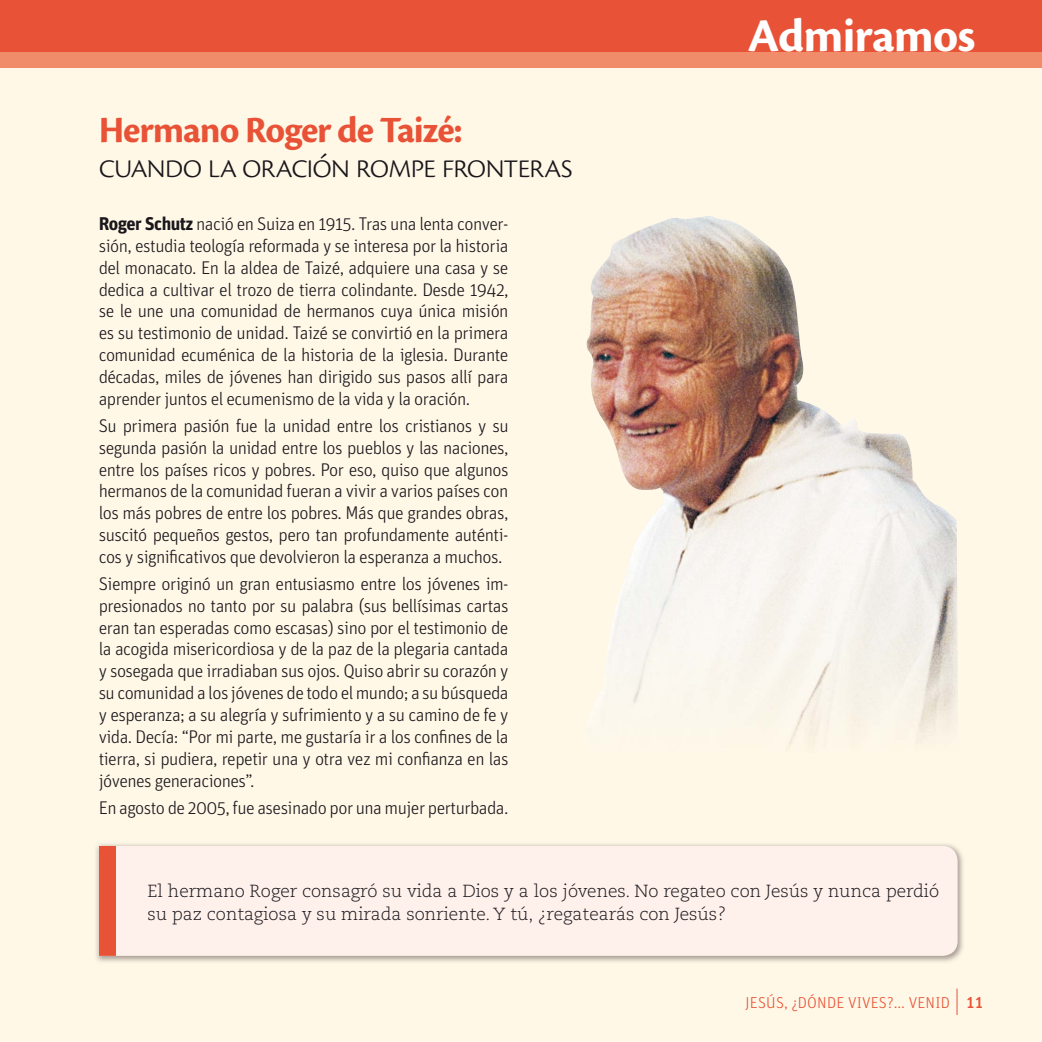
<style>
.page{position:relative;width:1042px;height:1042px;background:#fff}
.page>*{position:absolute;margin:0;border:0;box-sizing:border-box;transform-origin:0 0}
.t1{font:700 49px "Cronos Pro";letter-spacing:-.02em;color:#fff}
.t2{font:700 38.5px "Cronos Pro";letter-spacing:-.03em;color:#e85236}
.t3{font:300 35px "Cronos Pro";letter-spacing:-.03em;color:#1a171c}
.t4{font:300 18.38px/21.9px "Unit Pro";letter-spacing:-.03em;color:#1a171c;text-align:justify}
.t5{font:300 17.5px/23.6px "Caecilia LT Std";color:#1a171c}
.t6{font:300 15.75px "Unit Pro";letter-spacing:.01em;color:#e85236}
.s1{font-weight:700}
.s2{font-weight:500}
</style>
<div class="page">
<div style="left:0;top:50px;width:1042px;height:992px;background:#fff8e7"></div>
<img style="left:586px;top:216px;width:372px;height:529px">
<div style="left:0;top:39px;width:1042px;height:29px;background:#f08c6a"></div>
<div style="left:0;top:0;width:1042px;height:52px;background:#e85236"></div>
<img style="left:96px;top:844px;width:867px;height:118px">
<svg style="left:115px;top:846px;width:842px;height:110px"></svg>
<div style="left:99px;top:846px;width:16px;height:110px;background:#e85236"></div>
<svg style="left:956px;top:988px;width:1px;height:27px"></svg>
<h2 class="t2" style="left:99px;top:116px;width:365px">Hermano Roger de Taizé:</h2>
<h3 class="t3" style="left:99px;top:145px;width:476px">cuando la oración rompe fronteras</h3>
<p class="t4" style="left:99px;top:214px;width:411px"><span class="s1">Roger Schutz</span> nació en Suiza en 1915. Tras una lenta conver&shy;sión, estudia teología reformada y se interesa por la historia del monacato. En la aldea de Taizé, adquiere una casa y se dedica a cultivar el trozo de tierra colindante. Desde 1942, se le une una comunidad de hermanos cuya única misión es su testimonio de unidad. Taizé se convirtió en la primera comunidad ecuménica de la historia de la iglesia. Durante décadas, miles de jóvenes han dirigido sus pasos allí para aprender juntos el ecumenismo de la vida y la oración.</p>
<p class="t4" style="left:99px;top:416px;width:411px">Su primera pasión fue la unidad entre los cristianos y su segunda pasión la unidad entre los pueblos y las naciones, entre los países ricos y pobres. Por eso, quiso que algunos hermanos de la comunidad fueran a vivir a varios países con los más pobres de entre los pobres. Más que grandes obras, suscitó pequeños gestos, pero tan profundamente auténti&shy;cos y significativos que devolvieron la esperanza a muchos.</p>
<p class="t4" style="left:99px;top:574px;width:411px">Siempre originó un gran entusiasmo entre los jóvenes im&shy;presionados no tanto por su palabra (sus bellísimas cartas eran tan esperadas como escasas) sino por el testimonio de la acogida misericordiosa y de la paz de la plegaria cantada y sosegada que irradiaban sus ojos. Quiso abrir su corazón y su comunidad a los jóvenes de todo el mundo; a su búsqueda y esperanza; a su alegría y sufrimiento y a su camino de fe y vida. Decía: “Por mi parte, me gustaría ir a los confines de la tierra, si pudiera, repetir una y otra vez mi confianza en las jóvenes generaciones”.</p>
<p class="t4" style="left:99px;top:798px;width:411px">En agosto de 2005, fue asesinado por una mujer perturbada.</p>
<h1 class="t1" style="left:748px;top:17px;width:229px">Admiramos</h1>
<p class="t5" style="left:148px;top:880px;width:793px">El hermano Roger consagró su vida a Dios y a los jóvenes. No regateo con Jesús y nunca perdió su paz contagiosa y su mirada sonriente. Y tú, ¿regatearás con Jesús?</p>
<p class="t6" style="left:745px;top:997px;width:239px">JESÚS, ¿DÓNDE VIVES?... VENID <span class="s2">11</span></p>
</div>
